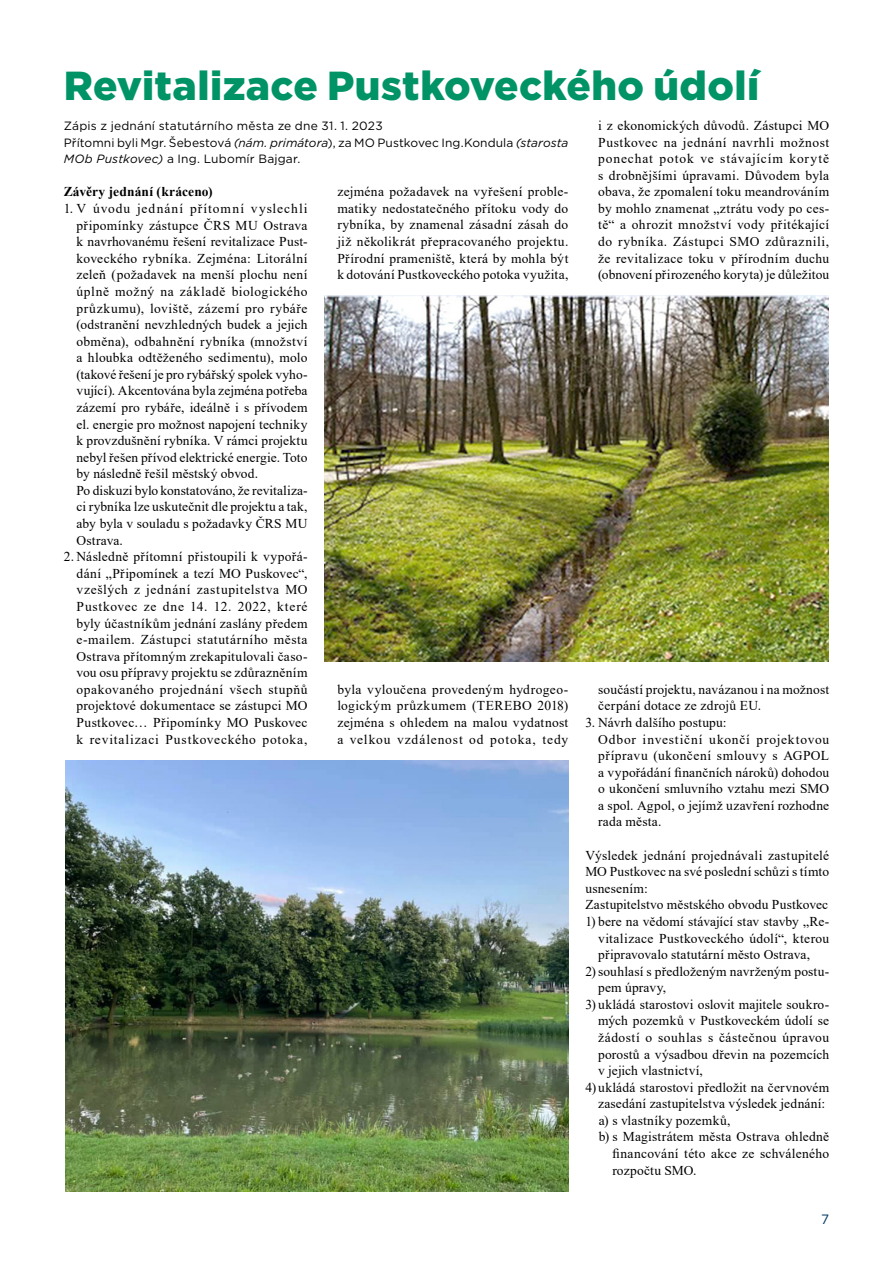
<style>
.page{position:relative;width:893px;height:1263px;background:#fff}
.page>*{position:absolute;margin:0;border:0;box-sizing:border-box;transform-origin:0 0}
.t1{font:900 40.5px "Gotham";letter-spacing:.01em;color:#009366}
.t2{font:13.5px/16.6px "Times New Roman";letter-spacing:.015em;color:#000;text-align:justify}
.t3{font:700 13.5px "Times New Roman";letter-spacing:.01em;color:#000}
.t4{font:13.5px "Gotham";color:#003660}
.t5{font:12px/16.6px "Gotham";letter-spacing:.01em;color:#000}
.s1{font-style:italic}
</style>
<div class="page">
<img style="left:325px;top:296px;width:504px;height:365px">
<img style="left:66px;top:760px;width:502px;height:432px">
<h1 class="t1" style="left:64px;top:58px;width:697px">Revitalizace Pustkoveckého údolí</h1>
<p class="t5" style="left:64px;top:117px;width:506px">Zápis z jednání statutárního města ze dne 31. 1. 2023<br>Přítomni byli Mgr. Šebestová <span class="s1">(nám. primátora</span>), za MO Pustkovec Ing.Kondula <span class="s1">(starosta<br>MOb Pustkovec)</span> a Ing. Lubomír Bajgar.</p>
<p class="t3" style="left:64px;top:182px;width:150px">Závěry jednání (kráceno)</p>
<p class="t2" style="left:77px;top:200px;width:233px;text-align:left;text-indent:-13px">1. V úvodu jednání přítomní vyslechli připomínky zástupce ČRS MU Ostrava k navrhovanému řešení revitalizace Pust&shy;koveckého rybníka. Zejména: Litorální zeleň (požadavek na menší plochu není úplně možný na základě biologického průzkumu), loviště, zázemí pro rybáře (odstranění nevzhledných budek a jejich obměna), odbahnění rybníka (množství a hloubka odtěženého sedimentu), molo (takové řešení je pro rybářský spolek vyho&shy;vující). Akcentována byla zejména potřeba zázemí pro rybáře, ideálně i s přívodem el. energie pro možnost napojení techniky k provzdušnění rybníka. V rámci projektu nebyl řešen přívod elektrické energie. Toto by následně řešil městský obvod.<br>Po diskuzi bylo konstatováno, že revitaliza&shy;ci rybníka lze uskutečnit dle projektu a tak, aby byla v souladu s požadavky ČRS MU Ostrava.</p>
<p class="t2" style="left:77px;top:548px;width:233px;text-indent:-13px">2. Následně přítomní přistoupili k vypořá&shy;dání „Připomínek a tezí MO Puskovec“, vzešlých z jednání zastupitelstva MO Pustkovec ze dne 14. 12. 2022, které byly účastníkům jednání zaslány předem e-mailem. Zástupci statutárního města Ostrava přítomným zrekapitulovali časo&shy;vou osu přípravy projektu se zdůrazněním opakovaného projednání všech stupňů projektové dokumentace se zástupci MO Pustkovec… Připomínky MO Puskovec k revitalizaci Pustkoveckého potoka,</p>
<p class="t2" style="left:337px;top:183px;width:233px">zejména požadavek na vyřešení proble&shy;matiky nedostatečného přítoku vody do rybníka, by znamenal zásadní zásah do již několikrát přepracovaného projektu.<br>Přírodní prameniště, která by mohla být k dotování Pustkoveckého potoka využita,</p>
<p class="t2" style="left:337px;top:680px;width:233px">byla vyloučena provedeným hydrogeo&shy;logickým průzkumem (TEREBO 2018) zejména s ohledem na malou vydatnost a velkou vzdálenost od potoka, tedy</p>
<p class="t2" style="left:598px;top:117px;width:233px">i z ekonomických důvodů. Zástupci MO Pustkovec na jednání navrhli možnost ponechat potok ve stávajícím korytě s drobnějšími úpravami. Důvodem byla obava, že zpomalení toku meandrováním by mohlo znamenat „ztrátu vody po ces&shy;tě“ a ohrozit množství vody přitékající do rybníka. Zástupci SMO zdůraznili, že revitalizace toku v přírodním duchu (obnovení přirozeného koryta) je důležitou</p>
<p class="t2" style="left:598px;top:680px;width:233px">součástí projektu, navázanou i na možnost čerpání dotace ze zdrojů EU.</p>
<p class="t2" style="left:598px;top:714px;width:233px;text-align:left;text-indent:-13px">3. Návrh dalšího postupu:<br>Odbor investiční ukončí projektovou přípravu (ukončení smlouvy s AGPOL a vypořádání finančních nároků) dohodou o ukončení smluvního vztahu mezi SMO a spol. Agpol, o jejímž uzavření rozhodne rada města.</p>
<p class="t2" style="left:585px;top:846px;width:245px;text-align:left">Výsledek jednání projednávali zastupitelé MO Pustkovec na své poslední schůzi s tímto usnesením:<br>Zastupitelstvo městského obvodu Pustkovec</p>
<p class="t2" style="left:585px;top:913px;width:245px">1) bere na vědomí stávající stav stavby „Re-</p>
<p class="t2" style="left:598px;top:929px;width:233px">vitalizace Pustkoveckého údolí“, kterou</p>
<p class="t2" style="left:598px;top:946px;width:214px">připravovalo statutární město Ostrava,</p>
<p class="t2" style="left:585px;top:962px;width:245px">2)souhlasí s předloženým navrženým postu-</p>
<p class="t2" style="left:598px;top:979px;width:70px">pem úpravy,</p>
<p class="t2" style="left:598px;top:995px;width:233px;text-indent:-13px">3) ukládá starostovi oslovit majitele soukro&shy;mých pozemků v Pustkoveckém údolí se žádostí o souhlas s částečnou úpravou porostů a výsadbou dřevin na pozemcích v jejich vlastnictví,</p>
<p class="t2" style="left:585px;top:1078px;width:245px">4) ukládá starostovi předložit na červnovém</p>
<p class="t2" style="left:598px;top:1095px;width:229px">zasedání zastupitelstva výsledek jednání:</p>
<p class="t2" style="left:599px;top:1111px;width:133px">a) s vlastníky pozemků,</p>
<p class="t2" style="left:599px;top:1128px;width:232px">b) s Magistrátem města Ostrava ohledně</p>
<p class="t2" style="left:612px;top:1145px;width:218px">financování této akce ze schváleného</p>
<p class="t2" style="left:612px;top:1161px;width:86px">rozpočtu SMO.</p>
<p class="t4" style="left:821px;top:1210px;width:10px">7</p>
</div>
